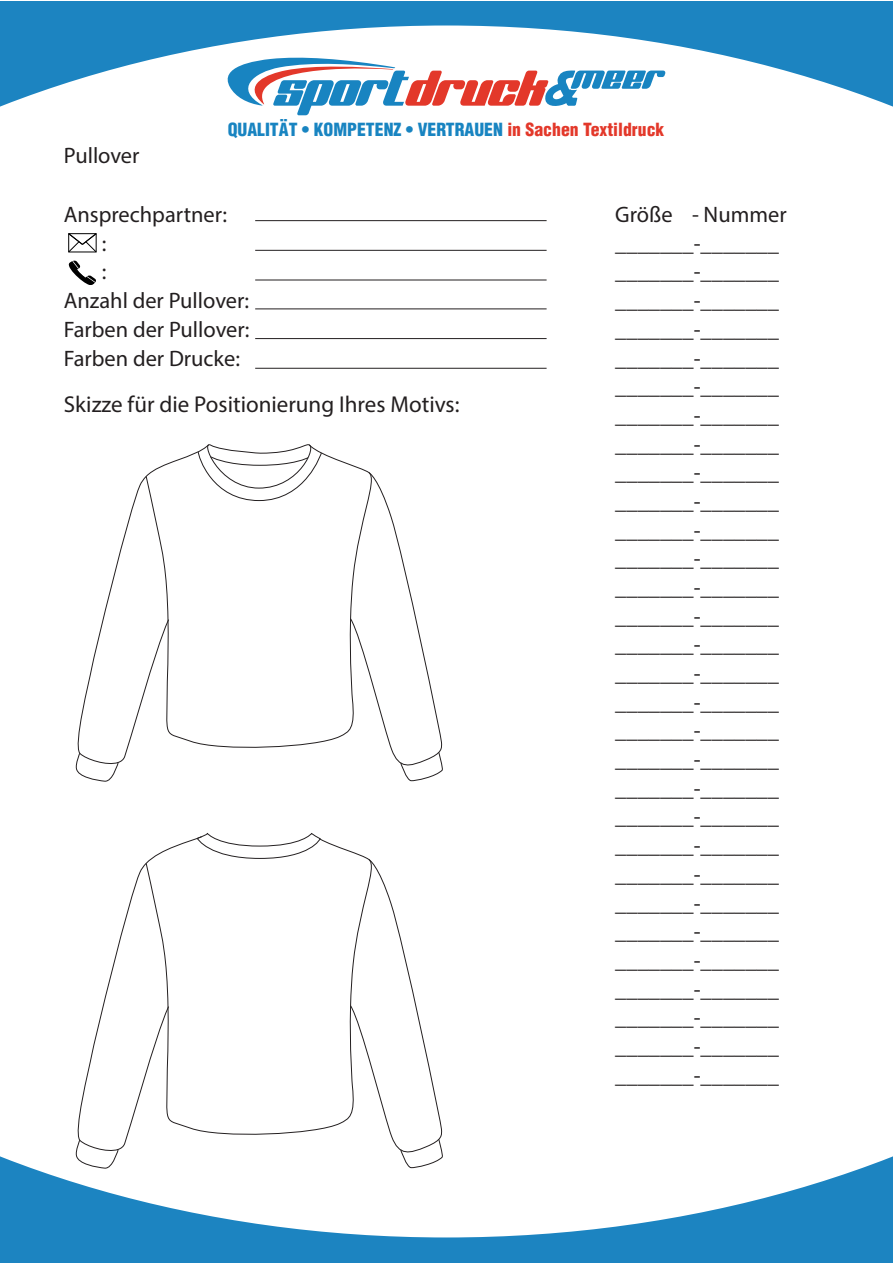
<style>
.page{position:relative;width:893px;height:1263px;background:#fff}
.page>*{position:absolute;margin:0;border:0;box-sizing:border-box;transform-origin:0 0}
.t1{font:22.95px "Myriad Pro";color:#231f20}
.t2{font:22.35px/28.7px "Myriad Pro";color:#231f20}
.t3{font:900 condensed 17.7px "Helvetica";color:#1884c1}
.s1{color:#e3382a}
</style>
<div class="page">
<div style="left:0;top:1px;width:893px;height:1262px;background:#1c84c1"></div>
<div style="left:0;top:26px;width:893px;height:1211px;background:#fff"></div>
<div style="left:216px;top:46px;width:461px;height:106px;background:#fff"></div>
<svg style="left:227px;top:57px;width:438px;height:58px"></svg>
<hr style="left:255px;top:220px;width:292px;height:1px;background:#231f20">
<hr style="left:255px;top:250px;width:292px;height:1px;background:#231f20">
<hr style="left:255px;top:280px;width:292px;height:1px;background:#231f20">
<hr style="left:255px;top:308px;width:292px;height:1px;background:#231f20">
<hr style="left:255px;top:338px;width:292px;height:1px;background:#231f20">
<hr style="left:255px;top:368px;width:292px;height:1px;background:#231f20">
<svg style="left:68px;top:233px;width:29px;height:20px"></svg>
<svg style="left:66px;top:260px;width:30px;height:28px"></svg>
<div style="left:321px;top:837px;width:57px;height:303px;background:#fff"></div>
<div style="left:73px;top:833px;width:248px;height:336px;background:#fff"></div>
<div style="left:349px;top:858px;width:94px;height:311px;background:#fff"></div>
<div style="left:322px;top:443px;width:56px;height:310px;background:#fff"></div>
<div style="left:349px;top:472px;width:94px;height:310px;background:#fff"></div>
<div style="left:73px;top:438px;width:249px;height:344px;background:#fff"></div>
<p class="t2" style="left:64px;top:143px;width:77px">Pullover</p>
<p class="t3" style="left:228px;top:119px;width:438px">QUALITÄT • KOMPETENZ • VERTRAUEN <span class="s1">in Sachen Textildruck</span></p>
<p class="t2" style="left:64px;top:202px;width:165px">Ansprechpartner:</p>
<p class="t2" style="left:102px;top:231px;width:6px">:</p>
<p class="t2" style="left:102px;top:259px;width:6px">:</p>
<p class="t2" style="left:64px;top:288px;width:187px">Anzahl der Pullover:</p>
<p class="t2" style="left:64px;top:317px;width:187px">Farben der Pullover:</p>
<p class="t2" style="left:64px;top:345px;width:178px">Farben der Drucke:</p>
<p class="t1" style="left:64px;top:395px;width:397px">Skizze für die Positionierung Ihres Motivs:</p>
<p class="t2" style="left:615px;top:202px;width:173px">Größe - Nummer _______-_______ _______-_______ _______-_______ _______-_______ _______-_______ _______-_______ _______-_______ _______-_______ _______-_______ _______-_______ _______-_______ _______-_______ _______-_______ _______-_______ _______-_______ _______-_______ _______-_______ _______-_______ _______-_______ _______-_______ _______-_______ _______-_______ _______-_______ _______-_______ _______-_______ _______-_______ _______-_______ _______-_______ _______-_______ _______-_______</p>
</div>
